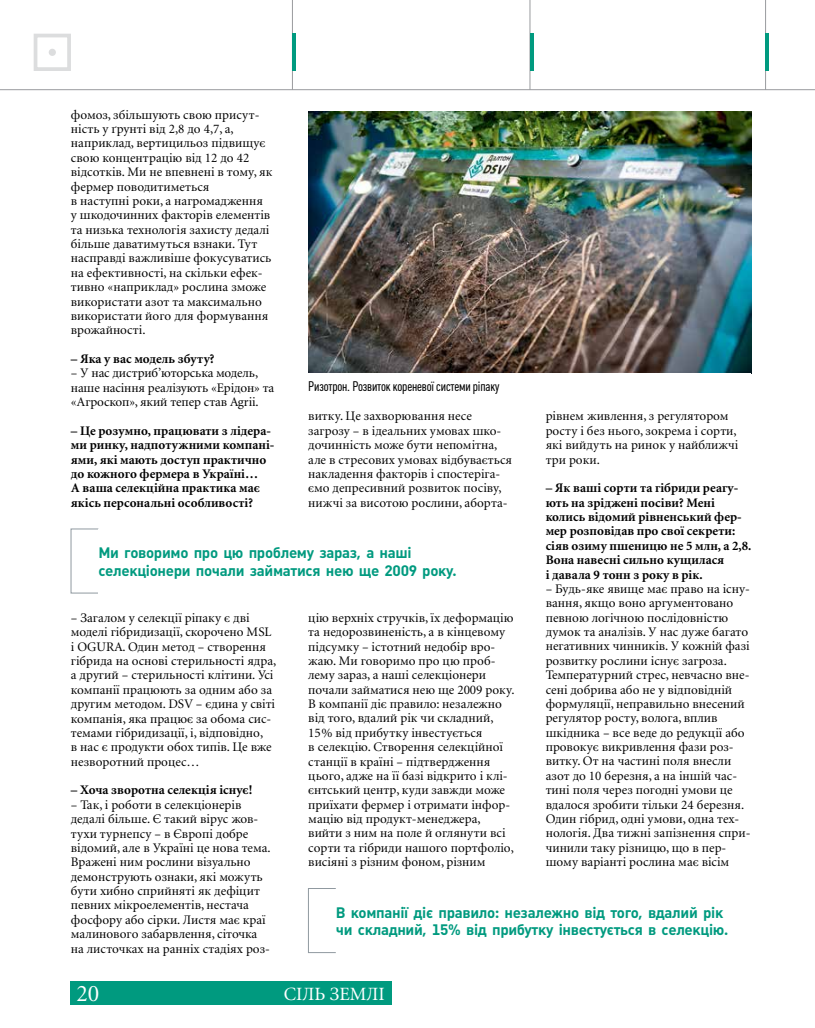
<style>
.page{position:relative;width:815px;height:1028px;background:#fff}
.page>*{position:absolute;margin:0;border:0;box-sizing:border-box;transform-origin:0 0}
.t1{font:23.75px "Minion Cyr";color:#fff}
.t2{font:18.75px "Minion Cyr";color:#fff}
.t3{font:700 15px/17.5px "Plumb";letter-spacing:-.025em;color:#009a7f}
.t4{font:13.75px "Plumb Cond";letter-spacing:-.01em;color:#000}
.t5{font:13.12px/14.4px "Minion Cyr";color:#000}
.t6{font:700 13.12px/14.4px "Minion Cyr";color:#000}
</style>
<div class="page">
<div style="left:34px;top:34px;width:37px;height:37px;border:4px solid #dcddde"></div>
<div style="left:49px;top:49px;width:7px;height:7px;background:#dcddde;border-radius:50%"></div>
<div style="left:71px;top:981px;width:321px;height:24px;background:#009a7f"></div>
<hr style="left:530px;top:0;width:1px;height:90px;background:#999b9e">
<hr style="left:765px;top:0;width:1px;height:90px;background:#999b9e">
<hr style="left:292px;top:0;width:1px;height:90px;background:#999b9e">
<hr style="left:530px;top:33px;width:3px;height:38px;background:#009a7f">
<hr style="left:766px;top:33px;width:3px;height:38px;background:#009a7f">
<hr style="left:293px;top:33px;width:3px;height:38px;background:#009a7f">
<hr style="left:0;top:89px;width:815px;height:1px;background:#999b9e">
<img style="left:308px;top:112px;width:443px;height:261px">
<svg style="left:308px;top:888px;width:28px;height:64px"></svg>
<svg style="left:71px;top:528px;width:28px;height:65px"></svg>
<div style="left:98px;top:529px;width:416px;height:64px;background:#fff"></div>
<p class="t5" style="left:71px;top:107px;width:203px">фомоз, збільшують свою присут&shy;ність у ґрунті від 2,8 до 4,7, а, наприклад, вертицильоз підвищує свою концентрацію від 12 до 42 відсотків. Ми не впевнені в тому, як фермер поводитиметься<br>в наступні роки, а нагромадження<br>у шкодочинних факторів елементів та низька технологія захисту дедалі більше даватимуться взнаки. Тут насправді важливіше фокусуватись на ефективності, на скільки ефек&shy;тивно «наприклад» рослина зможе використати азот та максимально використати його для формування врожайності.</p>
<p class="t6" style="left:71px;top:351px;width:145px">– Яка у вас модель збуту?</p>
<p class="t5" style="left:71px;top:366px;width:205px">– У нас дистриб’юторська модель, наше насіння реалізують «Ерідон» та «Агроскоп», який тепер став Agrii.</p>
<p class="t6" style="left:71px;top:423px;width:205px">– Це розумно, працювати з лідера&shy;ми ринку, надпотужними компані&shy;ями, які мають доступ практично до кожного фермера в Україні…<br>А ваша селекційна практика має якісь персональні особливості?</p>
<p class="t4" style="left:308px;top:378px;width:193px">Ризотрон. Розвиток кореневої системи ріпаку</p>
<p class="t5" style="left:546px;top:409px;width:194px">рівнем живлення, з регулятором росту і без нього, зокрема і сорти, які вийдуть на ринок у найближчі три роки.</p>
<p class="t6" style="left:546px;top:481px;width:207px">– Як ваші сорти та гібриди реагу&shy;ють на зріджені посіви? Мені колись відомий рівненський фер&shy;мер розповідав про свої секрети: сіяв озиму пшеницю не 5 млн, а 2,8.<br>Вона навесні сильно кущилася<br>і давала 9 тонн з року в рік.</p>
<p class="t5" style="left:546px;top:581px;width:206px">– Будь-яке явище має право на існу&shy;вання, якщо воно аргументовано певною логічною послідовністю думок та аналізів. У нас дуже багато негативних чинників. У кожній фазі розвитку рослини існує загроза.<br>Температурний стрес, невчасно вне&shy;сені добрива або не у відповідній формуляції, неправильно внесений регулятор росту, волога, вплив шкідника – все веде до редукції або провокує викривлення фази роз&shy;витку. От на частині поля внесли азот до 10 березня, а на іншій час&shy;тині поля через погодні умови це вдалося зробити тільки 24 березня.<br>Один гібрид, одні умови, одна тех&shy;нологія. Два тижні запізнення спри&shy;чинили таку різницю, що в пер&shy;шому варіанті рослина має вісім</p>
<p class="t3" style="left:336px;top:903px;width:394px">В компанії діє правило: незалежно від того, вдалий рік чи складний, 15% від прибутку інвестується в селекцію.</p>
<p class="t5" style="left:308px;top:409px;width:205px">витку. Це захворювання несе загрозу – в ідеальних умовах шко&shy;дочинність може бути непомітна, але в стресових умовах відбувається накладення факторів і спостеріга&shy;ємо депресивний розвиток посіву, нижчі за висотою рослини, аборта-</p>
<p class="t3" style="left:98px;top:544px;width:360px">Ми говоримо про цю проблему зараз, а наші селекціонери почали займатися нею ще 2009 року.</p>
<p class="t5" style="left:308px;top:610px;width:208px">цію верхніх стручків, їх деформацію та недорозвиненість, а в кінцевому підсумку – істотний недобір вро&shy;жаю. Ми говоримо про цю проб&shy;лему зараз, а наші селекціонери почали займатися нею ще 2009 року.<br>В компанії діє правило: незалежно від того, вдалий рік чи складний, 15% від прибутку інвестується<br>в селекцію. Створення селекційної станції в країні – підтвердження цього, адже на її базі відкрито і клі&shy;єнтський центр, куди завжди може приїхати фермер і отримати інфор&shy;мацію від продукт-менеджера, вийти з ним на поле й оглянути всі сорти та гібриди нашого портфоліо, висіяні з різним фоном, різним</p>
<p class="t5" style="left:71px;top:610px;width:207px">– Загалом у селекції ріпаку є дві моделі гібридизації, скорочено MSL i OGURA. Один метод – створення гібрида на основі стерильності ядра, а другий – стерильності клітини. Усі компанії працюють за одним або за другим методом. DSV – єдина у світі компанія, яка працює за обома сис&shy;темами гібридизації, і, відповідно,<br>в нас є продукти обох типів. Це вже незворотний процес…</p>
<p class="t6" style="left:71px;top:783px;width:183px">– Хоча зворотна селекція існує!</p>
<p class="t5" style="left:71px;top:797px;width:201px">– Так, і роботи в селекціонерів дедалі більше. Є такий вірус жов&shy;тухи турнепсу – в Європі добре відомий, але в Україні це нова тема.<br>Вражені ним рослини візуально демонструють ознаки, які можуть бути хибно сприйняті як дефіцит певних мікроелементів, нестача фосфору або сірки. Листя має краї малинового забарвлення, сіточка на листочках на ранніх стадіях роз-</p>
<h1 class="t1" style="left:77px;top:979px;width:24px">20</h1>
<h2 class="t2" style="left:284px;top:982px;width:102px">СІЛЬ ЗЕМЛІ</h2>
</div>
